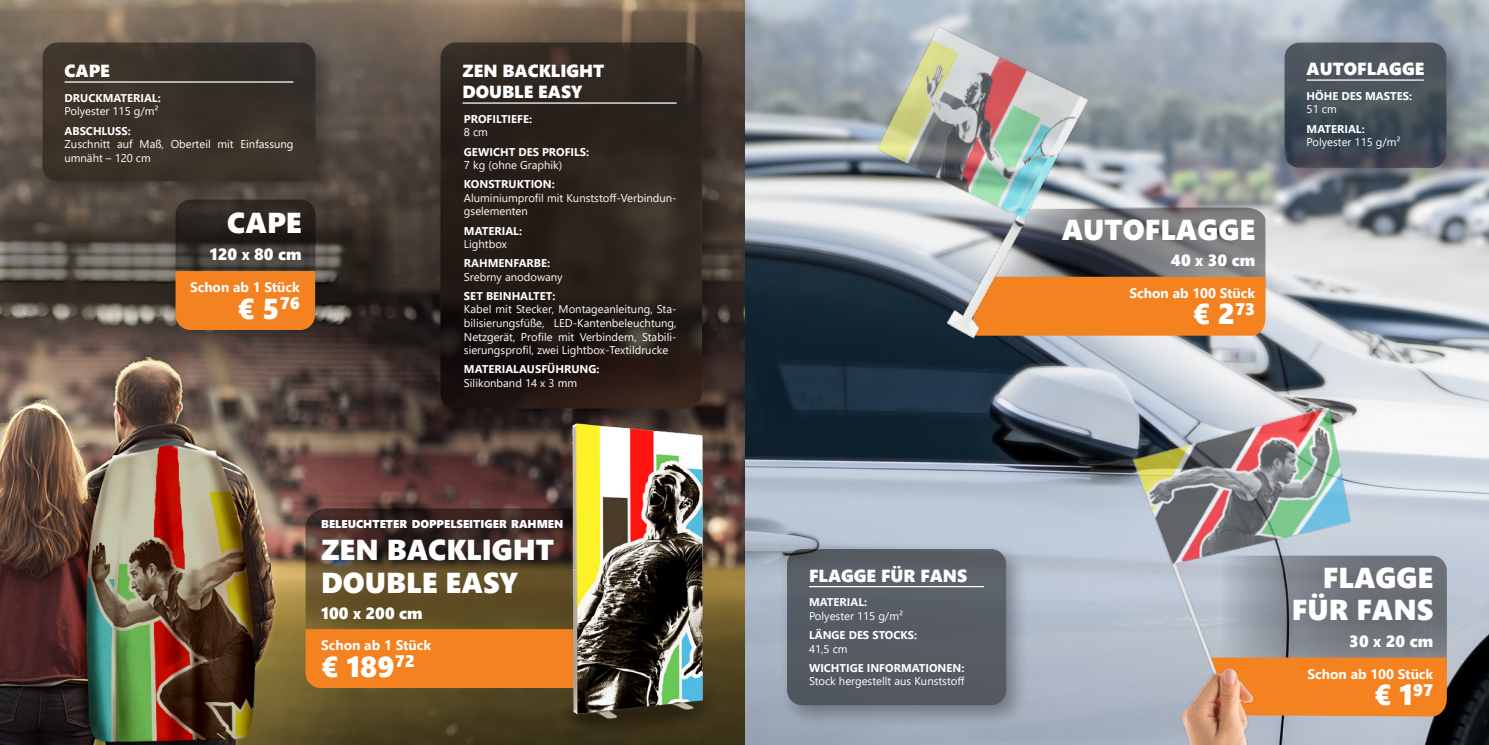
<style>
.page{position:relative;width:1489px;height:745px;background:#fff}
.page>*{position:absolute;margin:0;border:0;box-sizing:border-box;transform-origin:0 0}
.t1{font:28.75px/32.5px "Segoe UI Black";color:#fff}
.t2{font:28.75px "Segoe UI Black";color:#fff}
.t3{font:17.5px/21px "Segoe UI Black";color:#fff}
.t4{font:16.25px "Segoe UI Black";color:#fff}
.t5{font:700 13.75px "Segoe UI";color:#fff}
.t6{font:11.38px "Segoe UI Black";color:#fff}
.t7{font:11.25px/13.5px "Segoe UI";color:#fff}
.t8{font:700 11.25px "Segoe UI";color:#fff}
.s1{font-size:11.38px}
.s2{font-style:inherit}
</style>
<div class="page">
<img style="left:0;top:0;width:1488px;height:744px">
<svg style="left:0;top:212px;width:394px;height:106px;background:#4e4740"></svg>
<svg style="left:305px;top:508px;width:252px;height:179px;background:#855424"></svg>
<svg style="left:1119px;top:207px;width:146px;height:114px;background:#a97c58"></svg>
<svg style="left:175px;top:199px;width:140px;height:85px;background:#322d29"></svg>
<div style="left:175px;top:271px;width:140px;height:59px;background:#f58220"></div>
<svg style="left:1272px;top:555px;width:174px;height:161px;background:#b37a4c"></svg>
<img style="left:808px;top:0;width:311px;height:356px">
<img style="left:1040px;top:321px;width:368px;height:381px">
<img style="left:1101px;top:548px;width:171px;height:196px">
<div style="left:1276px;top:34px;width:193px;height:157px;background:#231f20;opacity:.75"></div>
<svg style="left:1284px;top:43px;width:162px;height:125px;background:#454d57"></svg>
<div style="left:778px;top:540px;width:251px;height:188px;background:#231f20;opacity:.75"></div>
<div style="left:787px;top:548px;width:219px;height:156px;background:#565c63;border-radius:15px"></div>
<div style="left:432px;top:34px;width:293px;height:397px;background:#231f20;opacity:.75"></div>
<svg style="left:440px;top:43px;width:261px;height:365px;background:#281f19"></svg>
<div style="left:34px;top:34px;width:305px;height:170px;background:#231f20;opacity:.75"></div>
<div style="left:43px;top:43px;width:272px;height:138px;background:#3a3129;border-radius:15px"></div>
<hr style="left:462px;top:102px;width:214px;height:2px;background:#fff">
<div style="left:574px;top:725px;width:134px;height:13px;background:#3a3218"></div>
<img style="left:557px;top:414px;width:160px;height:311px">
<hr style="left:65px;top:81px;width:228px;height:2px;background:#fff">
<hr style="left:1306px;top:79px;width:117px;height:2px;background:#fff">
<hr style="left:809px;top:585px;width:175px;height:2px;background:#fff">
<h2 class="t3" style="left:65px;top:59px;width:47px">CAPE</h2>
<p class="t8" style="left:65px;top:87px;width:98px">DRUCKMATERIAL:</p>
<p class="t7" style="left:65px;top:103px;width:96px">Polyester 115 g/m²</p>
<p class="t8" style="left:65px;top:120px;width:68px">ABSCHLUSS:</p>
<p class="t7" style="left:65px;top:136px;width:230px">Zuschnitt auf Maß, Oberteil mit Einfassung umnäht – 120 cm</p>
<h1 class="t1" style="left:227px;top:205px;width:76px">CAPE</h1>
<h3 class="t4" style="left:210px;top:242px;width:93px">120 <span class="s1">X</span> 80 <span class="s2">cm</span></h3>
<p class="t5" style="left:190px;top:274px;width:111px">Schon ab 1 Stück</p>
<h1 class="t2" style="left:237px;top:287px;width:64px">€ 5<sup>76</sup></h1>
<h2 class="t3" style="left:462px;top:59px;width:143px">ZEN BACKLIGHT<br>DOUBLE EASY</h2>
<p class="t8" style="left:464px;top:108px;width:70px">PROFILTIEFE:</p>
<p class="t7" style="left:464px;top:125px;width:26px">8 cm</p>
<p class="t8" style="left:464px;top:141px;width:127px">GEWICHT DES PROFILS:</p>
<p class="t7" style="left:464px;top:157px;width:100px">7 kg (ohne Graphik)</p>
<p class="t8" style="left:464px;top:173px;width:92px">KONSTRUKTION:</p>
<p class="t7" style="left:464px;top:190px;width:214px">Aluminiumprofil mit Kunststoff-Verbindun&shy;gselementen</p>
<p class="t8" style="left:464px;top:220px;width:60px">MATERIAL:</p>
<p class="t7" style="left:464px;top:236px;width:45px">Lightbox</p>
<p class="t8" style="left:464px;top:252px;width:88px">RAHMENFARBE:</p>
<p class="t7" style="left:464px;top:269px;width:100px">Srebrny anodowany</p>
<p class="t8" style="left:464px;top:285px;width:93px">SET BEINHALTET:</p>
<p class="t7" style="left:464px;top:301px;width:214px;text-align:justify">Kabel mit Stecker, Montageanleitung, Sta&shy;bilisierungsfüße, LED-Kantenbeleuchtung, Netzgerät, Profile mit Verbindern, Stabili&shy;sierungsprofil, zwei Lightbox-Textildrucke</p>
<p class="t8" style="left:464px;top:358px;width:137px">MATERIALAUSFÜHRUNG:</p>
<p class="t7" style="left:464px;top:375px;width:115px">Silikonband 14 x 3 mm</p>
<p class="t6" style="left:321px;top:515px;width:9px">BELEUCHTETER</p>
<p class="t6" style="left:412px;top:515px;width:8px">DOPPELSEITIGER</p>
<p class="t6" style="left:511px;top:515px;width:10px">RAHMEN</p>
<h1 class="t1" style="left:321px;top:531px;width:234px">ZEN BACKLIGHT<br>DOUBLE EASY</h1>
<h3 class="t4" style="left:321px;top:601px;width:103px">100 <span class="s1">X</span> 200 <span class="s2">cm</span></h3>
<p class="t5" style="left:321px;top:632px;width:111px">Schon ab 1 Stück</p>
<h1 class="t2" style="left:321px;top:645px;width:95px">€ 189<sup>72</sup></h1>
<h1 class="t1" style="left:1061px;top:211px;width:195px">AUTOFLAGGE</h1>
<h3 class="t4" style="left:1170px;top:248px;width:86px">40 <span class="s1">X</span> 30 <span class="s2">cm</span></h3>
<p class="t5" style="left:1129px;top:280px;width:127px">Schon ab 100 Stück</p>
<h1 class="t2" style="left:1192px;top:293px;width:64px">€ 2<sup>73</sup></h1>
<h2 class="t3" style="left:1306px;top:57px;width:119px">AUTOFLAGGE</h2>
<p class="t8" style="left:1306px;top:85px;width:107px">HÖHE DES MASTES:</p>
<p class="t7" style="left:1306px;top:102px;width:32px">51 cm</p>
<p class="t8" style="left:1306px;top:118px;width:60px">MATERIAL:</p>
<p class="t7" style="left:1306px;top:134px;width:96px">Polyester 115 g/m²</p>
<h2 class="t3" style="left:809px;top:563px;width:160px">FLAGGE FÜR FANS</h2>
<p class="t8" style="left:809px;top:591px;width:60px">MATERIAL:</p>
<p class="t7" style="left:809px;top:607px;width:96px">Polyester 115 g/m²</p>
<p class="t8" style="left:809px;top:624px;width:110px">LÄNGE DES STOCKS:</p>
<p class="t7" style="left:809px;top:640px;width:40px">41,5 cm</p>
<p class="t8" style="left:809px;top:656px;width:157px">WICHTIGE INFORMATIONEN:</p>
<p class="t7" style="left:809px;top:673px;width:157px">Stock hergestellt aus Kunststoff</p>
<h1 class="t1" style="left:1291px;top:559px;width:143px;text-align:right">FLAGGE<br>FÜR FANS</h1>
<h3 class="t4" style="left:1349px;top:628px;width:85px">30 <span class="s1">X</span> 20 <span class="s2">cm</span></h3>
<p class="t5" style="left:1307px;top:660px;width:127px">Schon ab 100 Stück</p>
<h1 class="t2" style="left:1373px;top:673px;width:61px">€ 1<sup>97</sup></h1>
</div>
